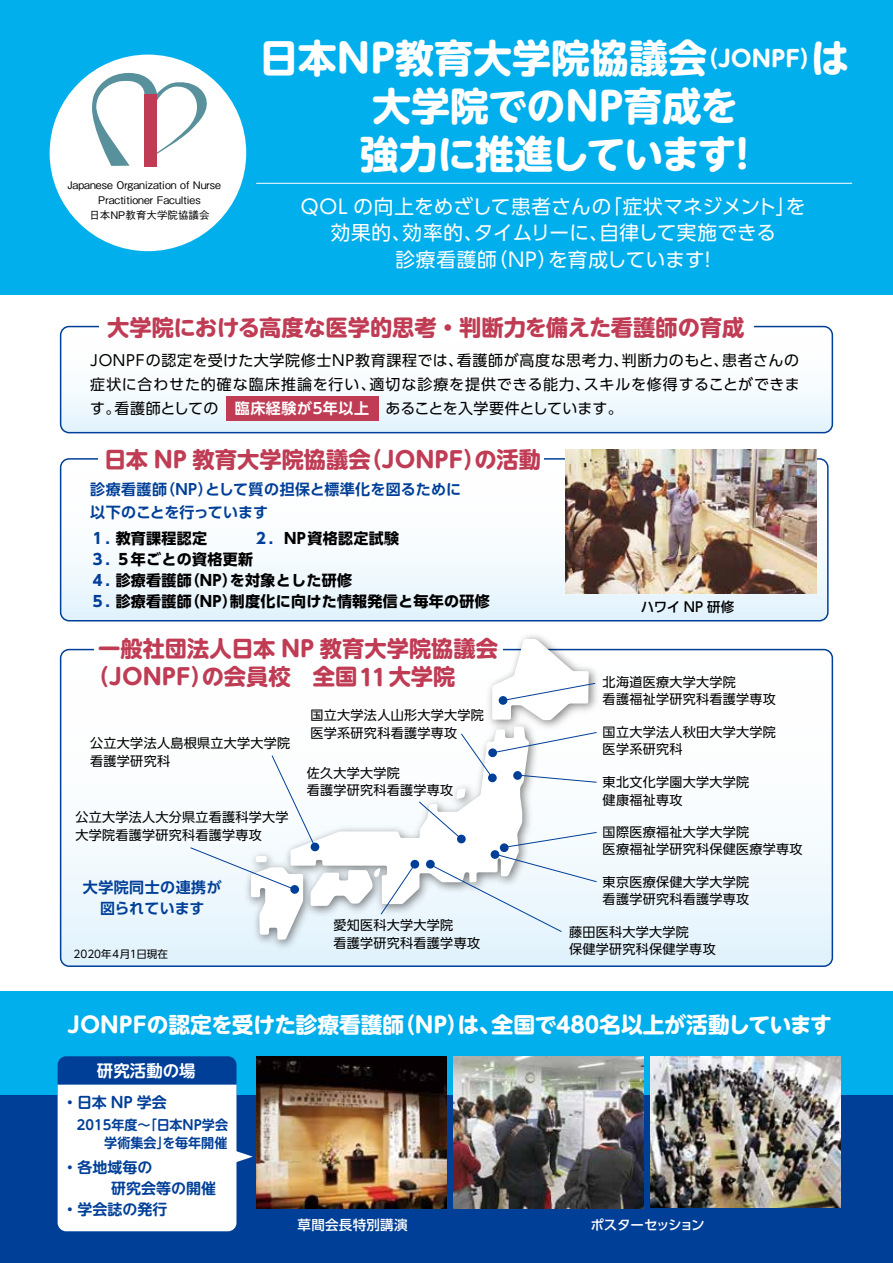
<style>
.page{position:relative;width:893px;height:1263px;background:#fff}
.page>*{position:absolute;margin:0;border:0;box-sizing:border-box;transform-origin:0 0}
.t1{font:700 39px "UD Shin M Go Pr 6 N";color:#fff}
.t2{font:700 39px "UD Shin M Go Pr 6 N";letter-spacing:-.035em;color:#fff}
.t3{font:700 22.5px "UD Shin M Go Pr 6 N";color:#fff}
.t4{font:700 22.35px/28.5px "UD Shin M Go Pr 6 N";color:#bf3c54}
.t5{font:700 21.75px "UD Shin M Go Pr 6 N";color:#fff}
.t6{font:19.65px/26.5px "UD Shin Go Pr 6 N";letter-spacing:.02em;color:#fff}
.t7{font:19.65px "UD Shin Go Pr 6 N";color:#fff}
.t8{font:700 16.5px "UD Shin M Go Pr 6 N De";color:#fff}
.t9{font:15px/24px "UD Shin Go Pr 6 N";letter-spacing:.045em;color:#000}
.t10{font:700 15px/21px "UD Shin Go Pr 6 N";letter-spacing:.02em;color:#000}
.t11{font:700 15px/22.5px "UD Shin Go Pr 6 N De";letter-spacing:.02em;color:#003f98}
.t12{font:700 15px/21px "UD Shin M Go Pr 6 N De";color:#003f98}
.t13{font:700 13.5px/18px "UD Shin M Go Pr 6 N De";color:#003f98;text-align:right}
.t14{font:500 13.5px "UD Shin Go Pr 6 N";letter-spacing:-.065em;color:#fff}
.t15{font:500 13.5px "UD Shin Go Pr 6 N";letter-spacing:.005em;color:#fff}
.t16{font:500 13.5px "UD Shin Go Pr 6 N";color:#000}
.t17{font:13.05px/17.4px "UD Shin Go Pr 6 N";letter-spacing:.02em;color:#000}
.t18{font:500 10.5px "Gothic BBB Pr 6 N";color:#000}
.t19{font:10.5px "UD Shin Go Pr 6 N";color:#000}
.s1{font-family:"UD Shin Go Pr 6 N De";font-weight:700;color:#fff}
.s2{color:#003f98}
.s3{font-weight:400}
</style>
<div class="page">
<div style="left:0;top:992px;width:893px;height:271px;background:#00afec"></div>
<div style="left:0;top:1095px;width:893px;height:168px;background:#003f98"></div>
<div style="left:0;top:0;width:893px;height:294px;background:#00afec"></div>
<div style="left:58px;top:1056px;width:178px;height:149px;background:#003f98;border-radius:9px"></div>
<img style="left:257px;top:1056px;width:190px;height:152px">
<img style="left:650px;top:1056px;width:190px;height:151px">
<img style="left:453px;top:1056px;width:191px;height:152px">
<svg style="left:61px;top:327px;width:771px;height:106px"></svg>
<div style="left:60px;top:326px;width:773px;height:107px;border:2px solid #003f98;border-radius:9px"></div>
<div style="left:99px;top:311px;width:655px;height:30px;background:#fff"></div>
<svg style="left:61px;top:459px;width:767px;height:162px"></svg>
<div style="left:60px;top:458px;width:769px;height:163px;border:2px solid #003f98;border-radius:9px"></div>
<svg style="left:61px;top:649px;width:771px;height:317px"></svg>
<div style="left:60px;top:649px;width:773px;height:318px;border:2px solid #003f98;border-radius:9px"></div>
<div style="left:98px;top:444px;width:445px;height:29px;background:#fff"></div>
<div style="left:226px;top:396px;width:152px;height:25px;background:#bf3c54"></div>
<img style="left:566px;top:449px;width:251px;height:145px">
<svg style="left:58px;top:1085px;width:195px;height:146px;background:#eaeff7"></svg>
<img style="left:241px;top:635px;width:362px;height:319px">
<svg style="left:492px;top:639px;width:104px;height:81px"></svg>
<svg style="left:190px;top:727px;width:407px;height:213px"></svg>
<hr style="left:256px;top:183px;width:596px;height:1px;background:#fff">
<div style="left:94px;top:641px;width:409px;height:14px;background:#fff"></div>
<div style="left:50px;top:55px;width:196px;height:196px;background:#fff;border-radius:50%"></div>
<svg style="left:92px;top:73px;width:119px;height:93px"></svg>
<div style="left:144px;top:94px;width:13px;height:72px;background:#bf3c54"></div>
<p class="t18" style="left:67px;top:176px;width:155px">Japanese Organization of Nurse</p>
<p class="t18" style="left:98px;top:191px;width:104px">Practitioner Faculties</p>
<p class="t18" style="left:89px;top:206px;width:122px">日本NP教育大学院協議会</p>
<h1 class="t1" style="left:260px;top:24px;width:449px">日本NP教育大学院協議会</h1>
<h1 class="t1" style="left:372px;top:72px;width:368px">大学院でのNP育成を</h1>
<h1 class="t1" style="left:799px;top:24px;width:51px">は<sup>）</sup></h1>
<h2 class="t3" style="left:696px;top:39px;width:105px">（JONPF</h2>
<h1 class="t2" style="left:360px;top:120px;width:378px">強力に推進しています</h1>
<h3 class="t7" style="left:602px;top:190px;width:205px">「症状マネジメントを」</h3>
<h1 class="t1" style="left:723px;top:120px;width:40px">!</h1>
<h3 class="t6" style="left:599px;top:192px;width:178px;text-indent:-298px">QOL の向上をめざして患者さんの<br>自律して実施できる</h3>
<h3 class="t6" style="left:331px;top:219px;width:82px">効果的、</h3>
<h3 class="t6" style="left:403px;top:219px;width:82px">効率的、</h3>
<h3 class="t6" style="left:474px;top:219px;width:136px">タイムリーに、</h3>
<h3 class="t6" style="left:488px;top:245px;width:71px">（NP）</h3>
<h3 class="t6" style="left:395px;top:245px;width:103px">診療看護師</h3>
<h3 class="t6" style="left:548px;top:245px;width:158px">を育成しています</h3>
<h3 class="t6" style="left:698px;top:245px;width:21px">!</h3>
<h3 class="t4" style="left:107px;top:311px;width:639px">大学院における高度な医学的思考・判断力を備えた看護師の育成</h3>
<p class="t9" style="left:457px;top:348px;width:173px">看護師が高度な思考力、</p>
<p class="t9" style="left:90px;top:348px;width:375px">JONPFの認定を受けた大学院修士NP教育課程では、</p>
<p class="t9" style="left:622px;top:348px;width:108px">判断力のもと、</p>
<p class="t9" style="left:722px;top:348px;width:79px">患者さんの</p>
<p class="t9" style="left:584px;top:372px;width:217px">スキルを修得することができま</p>
<p class="t9" style="left:115px;top:372px;width:510px;text-indent:-24px">症状に合わせた的確な臨床推論を行い、<br>看護師としての　<span class="s1">臨床経験が５年以上</span>　あることを入学要件としています。</p>
<p class="t9" style="left:370px;top:372px;width:222px">適切な診療を提供できる能力、</p>
<p class="t9" style="left:90px;top:396px;width:32px">す。</p>
<h3 class="t4" style="left:104px;top:444px;width:268px">日本 NP 教育大学院協議会</h3>
<p class="t11" style="left:205px;top:478px;width:258px">として質の担保と標準化を図るために</p>
<h3 class="t4" style="left:360px;top:444px;width:127px">（JONPF）</h3>
<h3 class="t4" style="left:474px;top:444px;width:68px">の活動</h3>
<p class="t11" style="left:90px;top:478px;width:179px">診療看護師<br>以下のことを行っています</p>
<p class="t11" style="left:160px;top:478px;width:54px">（NP）</p>
<p class="t10" style="left:284px;top:527px;width:116px">NP資格認定試験</p>
<p class="t10" style="left:90px;top:527px;width:184px"><span class="s2">１.</span> 教育課程認定<span class="s3">　　　</span><span class="s2">２.</span></p>
<p class="t10" style="left:230px;top:548px;width:124px;text-indent:-140px"><span class="s2">３.</span> ５年ごとの資格更新<br>を対象とした研修</p>
<p class="t10" style="left:90px;top:569px;width:103px"><span class="s2">４.</span> 診療看護師</p>
<p class="t10" style="left:185px;top:569px;width:54px">（NP）</p>
<p class="t10" style="left:230px;top:590px;width:261px">制度化に向けた情報発信と毎年の研修</p>
<p class="t10" style="left:90px;top:590px;width:103px"><span class="s2">５.</span> 診療看護師</p>
<p class="t10" style="left:185px;top:590px;width:54px">（NP）</p>
<h3 class="t4" style="left:202px;top:632px;width:298px;text-indent:-104px">一般社団法人日本 NP 教育大学院協議会の会員校　全国11大学院</h3>
<h3 class="t4" style="left:87px;top:661px;width:127px">（JONPF）</h3>
<p class="t17" style="left:90px;top:734px;width:201px">公立大学法人島根県立大学大学院看護学研究科</p>
<p class="t17" style="left:75px;top:808px;width:215px">公立大学法人大分県立看護科学大学大学院看護学研究科看護学専攻</p>
<p class="t11" style="left:83px;top:876px;width:140px;line-height:21px;text-align:center">大学院同士の連携が図られています</p>
<p class="t19" style="left:137px;top:946px;width:33px">日現在</p>
<p class="t19" style="left:74px;top:946px;width:58px">2020年４月</p>
<p class="t19" style="left:128px;top:946px;width:12px">１</p>
<p class="t17" style="left:311px;top:706px;width:175px">国立大学法人山形大学大学院医学系研究科看護学専攻</p>
<p class="t17" style="left:307px;top:764px;width:148px">佐久大学大学院<br>看護学研究科看護学専攻</p>
<p class="t17" style="left:334px;top:916px;width:148px">愛知医科大学大学院<br>看護学研究科看護学専攻</p>
<p class="t16" style="left:641px;top:595px;width:95px">ハワイ NP 研修</p>
<p class="t17" style="left:603px;top:673px;width:175px">北海道医療大学大学院<br>看護福祉学研究科看護学専攻</p>
<p class="t17" style="left:603px;top:723px;width:175px">国立大学法人秋田大学大学院医学系研究科</p>
<p class="t17" style="left:603px;top:773px;width:148px">東北文化学園大学大学院健康福祉専攻</p>
<p class="t17" style="left:603px;top:823px;width:201px">国際医療福祉大学大学院<br>医療福祉学研究科保健医療学専攻</p>
<p class="t17" style="left:603px;top:873px;width:148px">東京医療保健大学大学院看護学研究科看護学専攻</p>
<p class="t17" style="left:569px;top:923px;width:148px">藤田医科大学大学院<br>保健学研究科保健学専攻</p>
<h3 class="t5" style="left:492px;top:1006px;width:342px">全国で480名以上が活動しています</h3>
<h3 class="t5" style="left:68px;top:1006px;width:338px">JONPFの認定を受けた診療看護師</h3>
<p class="t8" style="left:97px;top:1056px;width:100px">研究活動の場</p>
<p class="t12" style="left:63px;top:1091px;width:106px">・日本 NP 学会</p>
<h3 class="t5" style="left:394px;top:1006px;width:108px">（NP は）、</h3>
<p class="t13" style="left:77px;top:1115px;width:153px">2015年度～「日本NP学会学術集会を毎年開催</p>
<p class="t13" style="left:157px;top:1133px;width:15px">」</p>
<p class="t12" style="left:63px;top:1155px;width:155px">・各地域毎の<br>　　　研究会等の開催・学会誌の発行</p>
<p class="t15" style="left:298px;top:1213px;width:111px">草間会長特別講演</p>
<p class="t14" style="left:590px;top:1213px;width:116px">ポスターセッション</p>
</div>
